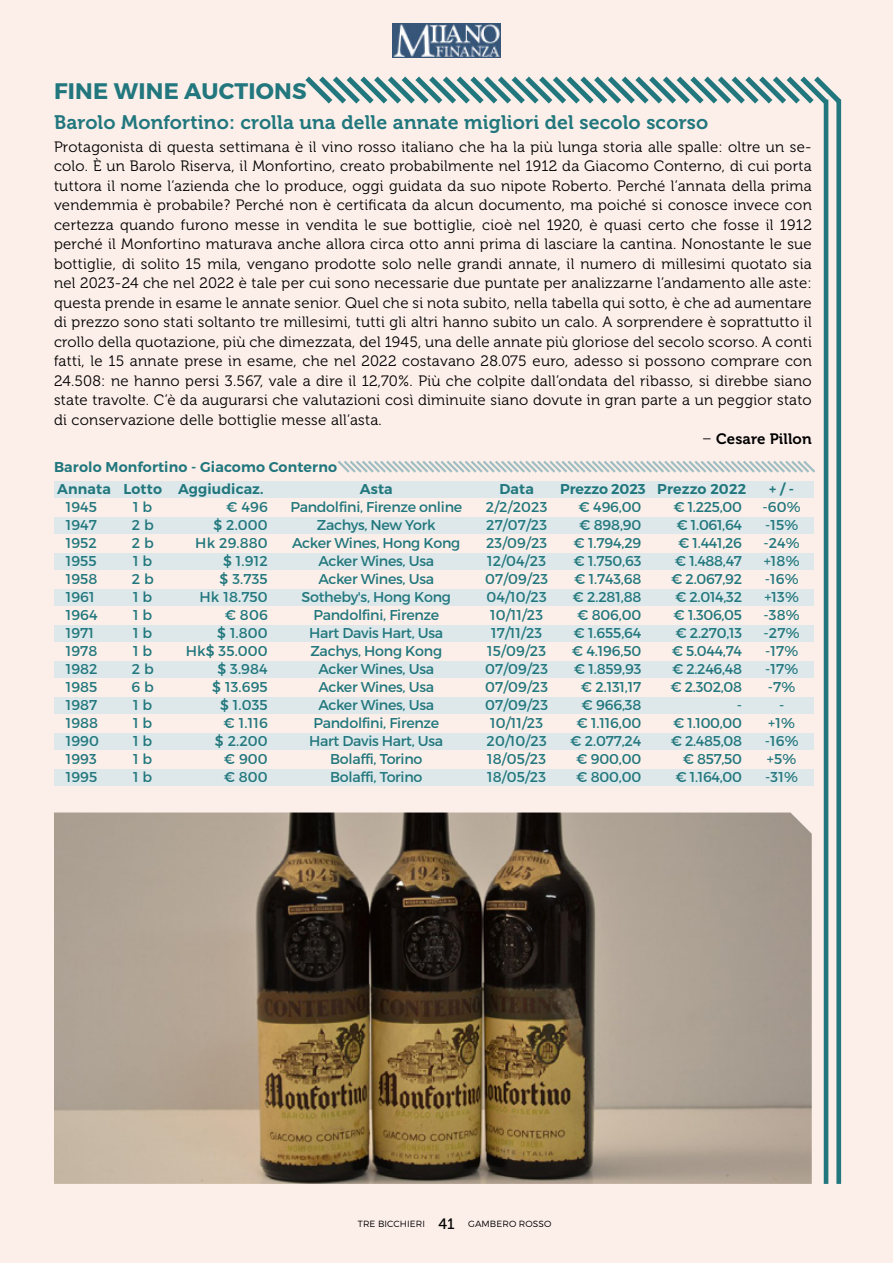
<style>
.page{position:relative;width:893px;height:1263px;background:#fcefea}
.page>*{position:absolute;margin:0;border:0;box-sizing:border-box;transform-origin:0 0}
.t1{font:700 22.5px "Montserrat";letter-spacing:.01em;color:#21777d}
.t2{font:19.5px "Museo 700";letter-spacing:.01em;color:#21777d}
.t3{font:15px/19.5px "Museo 300";letter-spacing:.02em;color:#000;text-align:justify}
.t4{font:15px "Museo 700";letter-spacing:.01em;color:#000}
.t5{font:14.25px/18px "Montserrat";letter-spacing:-.02em;color:#21777d;text-align:right}
.t6{font:14.25px/18px "Montserrat";letter-spacing:.01em;color:#21777d;text-align:center}
.t7{font:600 14.25px/22.4px "Montserrat";letter-spacing:.01em;color:#21777d}
.t8{font:600 14.25px "Montserrat";letter-spacing:-.01em;color:#21777d}
.t9{font:300 9px "Montserrat";letter-spacing:.01em;color:#000}
.s1{font-family:"Museo 300"}
.s2{font-family:"Museo 500";font-weight:400;font-size:15px}
</style>
<div class="page">
<img style="left:393px;top:23px;width:107px;height:35px">
<svg style="left:305px;top:76px;width:537px;height:33px"></svg>
<div style="left:836px;top:100px;width:5px;height:1084px;background:#21777d"></div>
<hr style="left:824px;top:100px;width:4px;height:1084px;background:#21777d">
<div style="left:54px;top:481px;width:760px;height:17px;background:#dee8ea"></div>
<div style="left:54px;top:554px;width:760px;height:16px;background:#dee8ea"></div>
<div style="left:54px;top:662px;width:760px;height:16px;background:#dee8ea"></div>
<div style="left:54px;top:770px;width:760px;height:16px;background:#dee8ea"></div>
<div style="left:54px;top:626px;width:760px;height:16px;background:#dee8ea"></div>
<div style="left:54px;top:734px;width:760px;height:16px;background:#dee8ea"></div>
<div style="left:54px;top:517px;width:760px;height:17px;background:#dee8ea"></div>
<div style="left:54px;top:590px;width:760px;height:16px;background:#dee8ea"></div>
<div style="left:54px;top:698px;width:760px;height:16px;background:#dee8ea"></div>
<svg style="left:338px;top:460px;width:477px;height:13px"></svg>
<img style="left:54px;top:812px;width:758px;height:372px">
<h1 class="t1" style="left:54px;top:77px;width:254px">FINE WINE AUCTIONS</h1>
<h2 class="t2" style="left:54px;top:111px;width:656px">Barolo Monfortino: crolla una delle annate migliori del secolo scorso</h2>
<p class="t3" style="left:54px;top:137px;width:759px">Protagonista di questa settimana è il vino rosso italiano che ha la più lunga storia alle spalle: oltre un se&shy;colo. È un Barolo Riserva, il Monfortino, creato probabilmente nel 1912 da Giacomo Conterno, di cui porta tuttora il nome l’azienda che lo produce, oggi guidata da suo nipote Roberto. Perché l’annata della prima vendemmia è probabile? Perché non è certificata da alcun documento, ma poiché si conosce invece con certezza quando furono messe in vendita le sue bottiglie, cioè nel 1920, è quasi certo che fosse il 1912 perché il Monfortino maturava anche allora circa otto anni prima di lasciare la cantina. Nonostante le sue bottiglie, di solito 15 mila, vengano prodotte solo nelle grandi annate, il numero di millesimi quotato sia nel 2023-24 che nel 2022 è tale per cui sono necessarie due puntate per analizzarne l’andamento alle aste: questa prende in esame le annate senior. Quel che si nota subito, nella tabella qui sotto, è che ad aumentare di prezzo sono stati soltanto tre millesimi, tutti gli altri hanno subito un calo. A sorprendere è soprattutto il crollo della quotazione, più che dimezzata, del 1945, una delle annate più gloriose del secolo scorso. A conti fatti, le 15 annate prese in esame, che nel 2022 costavano 28.075 euro, adesso si possono comprare con 24.508: ne hanno persi 3.567, vale a dire il 12,70%. Più che colpite dall’ondata del ribasso, si direbbe siano state travolte. C’è da augurarsi che valutazioni così diminuite siano dovute in gran parte a un peggior stato di conservazione delle bottiglie messe all’asta.</p>
<p class="t4" style="left:702px;top:430px;width:111px"><span class="s1">–</span> Cesare Pillon</p>
<p class="t7" style="left:54px;top:456px;width:285px">Barolo Monfortino - Giacomo Conterno<br>Annata</p>
<p class="t6" style="left:66px;top:498px;width:35px;text-align:left">1945<br>1947<br>1952<br>1955<br>1958<br>1961<br>1964<br>1971<br>1978<br>1982<br>1985<br>1987<br>1988<br>1990<br>1993<br>1995</p>
<p class="t7" style="left:178px;top:478px;width:87px">Aggiudicaz.</p>
<p class="t6" style="left:186px;top:498px;width:84px;text-align:right">€ 496<br>$ 2.000<br>Hk 29.880 $ 1.912<br>$ 3.735<br>Hk 18.750 € 806<br>$ 1.800<br>Hk$ 35.000 $ 3.984<br>$ 13.695<br>$ 1.035<br>€ 1.116<br>$ 2.200<br>€ 900<br>€ 800</p>
<p class="t7" style="left:360px;top:478px;width:34px">Asta</p>
<p class="t5" style="left:290px;top:498px;width:173px;text-align:center">Pandolfini, Firenze online<br>Zachys, New York<br>Acker Wines, Hong Kong<br>Acker Wines, Usa<br>Acker Wines, Usa<br>Sotheby's, Hong Kong<br>Pandolfini, Firenze<br>Hart Davis Hart, Usa<br>Zachys, Hong Kong<br>Acker Wines, Usa<br>Acker Wines, Usa<br>Acker Wines, Usa<br>Pandolfini, Firenze<br>Hart Davis Hart, Usa<br>Bolaffi, Torino<br>Bolaffi, Torino</p>
<p class="t7" style="left:123px;top:478px;width:40px">Lotto</p>
<p class="t5" style="left:132px;top:498px;width:24px;text-align:justify">1 b 2 b 2 b 1 b 2 b 1 b 1 b 1 b 1 b 2 b 6 b 1 b 1 b 1 b 1 b 1 b</p>
<p class="t7" style="left:499px;top:478px;width:36px">Data</p>
<p class="t6" style="left:485px;top:498px;width:65px">2/2/2023<br>27/07/23<br>23/09/23<br>12/04/23<br>07/09/23<br>04/10/23<br>10/11/23<br>17/11/23<br>15/09/23<br>07/09/23<br>07/09/23<br>07/09/23<br>10/11/23<br>20/10/23<br>18/05/23<br>18/05/23</p>
<p class="t8" style="left:560px;top:480px;width:87px">Prezzo 2023</p>
<p class="t5" style="left:570px;top:498px;width:73px">€ 496,00 € 898,90 € 1.794,29 € 1.750,63 € 1.743,68 € 2.281,88 € 806,00 € 1.655,64 € 4.196,50 € 1.859,93 € 2.131,17 € 966,38 € 1.116,00 € 2.077,24 € 900,00 € 800,00</p>
<p class="t7" style="left:657px;top:478px;width:90px">Prezzo 2022</p>
<p class="t5" style="left:670px;top:498px;width:73px">€ 1.225,00 € 1.061,64 € 1.441,26 € 1.488,47 € 2.067,92 € 2.014,32 € 1.306,05 € 2.270,13 € 5.044,74 € 2.246,48 € 2.302,08 -<br>€ 1.100,00 € 2.485,08 € 857,50 € 1.164,00</p>
<p class="t7" style="left:769px;top:478px;width:26px">+ / -</p>
<p class="t6" style="left:762px;top:498px;width:40px">-60% -15% -24% +18% -16% +13% -38% -27% -17% -17% -7%<br>-<br>+1% -16% +5% -31%</p>
<p class="t9" style="left:358px;top:1218px;width:195px">TRE BICCHIERI <span class="s2">41</span> GAMBERO ROSSO</p>
</div>
